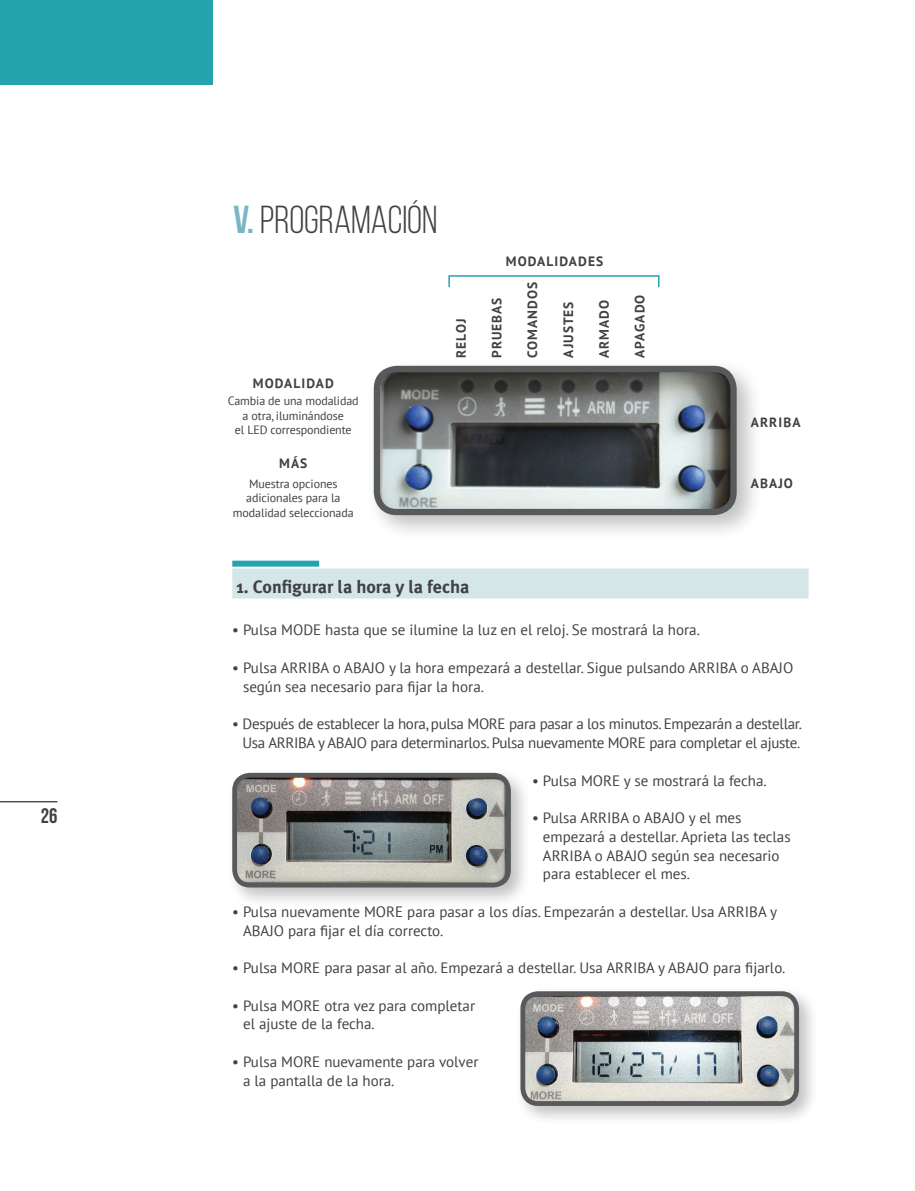
<style>
.page{position:relative;width:915px;height:1191px;background:#fff}
.page>*{position:absolute;margin:0;border:0;box-sizing:border-box;transform-origin:0 0}
.t1{font:39px "Bebas Neue";color:#414042}
.t2{font:700 21px "Bebas Neue";color:#414042}
.t3{font:700 18px "Meta Plus";color:#414042}
.t4{font:15px/18.8px "PT Sans";color:#414042}
.t5{font:15px/18.8px "PT Sans";letter-spacing:-.02em;color:#414042;text-align:center}
.t6{font:700 13.5px "PT Sans";letter-spacing:.075em;color:#414042}
.t7{font:12px/14.4px "PT Sans";letter-spacing:-.01em;color:#414042;text-align:center}
.s1{font-weight:700;color:#7ab5c4}
</style>
<div class="page">
<div style="left:0;top:0;width:213px;height:85px;background:#25a3ad"></div>
<hr style="left:0;top:801px;width:57px;height:1px;background:#000">
<div style="left:366px;top:358px;width:397px;height:183px;background:#000;opacity:.25"></div>
<img style="left:377px;top:369px;width:356px;height:143px">
<div style="left:373px;top:366px;width:363px;height:149px;border:6px solid #58595b;border-radius:20px"></div>
<div style="left:448px;top:275px;width:211px;height:13px;border:2px solid #25a3ad"></div>
<div style="left:232px;top:568px;width:576px;height:30px;background:#d5e6e8"></div>
<div style="left:232px;top:560px;width:87px;height:6px;background:#25a3ad"></div>
<div style="left:226px;top:767px;width:305px;height:140px;background:#000;opacity:.25"></div>
<img style="left:234px;top:775px;width:274px;height:110px">
<div style="left:232px;top:773px;width:278px;height:114px;border:5px solid #58595b;border-radius:15px"></div>
<div style="left:514px;top:985px;width:305px;height:141px;background:#000;opacity:.25"></div>
<img style="left:522px;top:993px;width:274px;height:110px">
<div style="left:520px;top:991px;width:278px;height:115px;border:5px solid #58595b;border-radius:15px"></div>
<h2 class="t2" style="left:41px;top:804px;width:18px">26</h2>
<h1 class="t1" style="left:233px;top:199px;width:205px"><span class="s1">V.</span>PROGRAMACIÓN</h1>
<p class="t6" style="left:253px;top:374px;width:83px">MODALIDAD</p>
<p class="t7" style="left:228px;top:393px;width:132px">Cambia de una modalidad a otra, iluminándose<br>el LED correspondiente</p>
<p class="t6" style="left:279px;top:454px;width:30px">MÁS</p>
<p class="t7" style="left:233px;top:476px;width:122px">Muestra opciones adicionales para la modalidad seleccionada</p>
<p class="t6" style="left:452px;top:358px;width:41px;rotate:-90deg">RELOJ</p>
<p class="t6" style="left:505px;top:253px;width:99px">MODALIDADES</p>
<p class="t6" style="left:487px;top:358px;width:62px;rotate:-90deg">PRUEBAS</p>
<p class="t6" style="left:523px;top:358px;width:77px;rotate:-90deg">COMANDOS</p>
<p class="t6" style="left:559px;top:358px;width:58px;rotate:-90deg">AJUSTES</p>
<p class="t6" style="left:595px;top:358px;width:59px;rotate:-90deg">ARMADO</p>
<p class="t6" style="left:630px;top:358px;width:65px;rotate:-90deg">APAGADO</p>
<p class="t6" style="left:750px;top:413px;width:51px">ARRIBA</p>
<p class="t6" style="left:750px;top:474px;width:44px">ABAJO</p>
<p class="t3" style="left:236px;top:576px;width:234px">1. Configurar la hora y la fecha</p>
<p class="t4" style="left:232px;top:620px;width:469px">• Pulsa MODE hasta que se ilumine la luz en el reloj. Se mostrará la hora.</p>
<p class="t4" style="left:243px;top:658px;width:551px;text-indent:-11px">• Pulsa ARRIBA o ABAJO y la hora empezará a destellar. Sigue pulsando ARRIBA o ABAJO según sea necesario para fijar la hora.</p>
<p class="t5" style="left:232px;top:714px;width:571px">• Después de establecer la hora, pulsa MORE para pasar a los minutos. Empezarán a destellar.<br>Usa ARRIBA y ABAJO para determinarlos. Pulsa nuevamente MORE para completar el ajuste.</p>
<p class="t4" style="left:532px;top:770px;width:236px">• Pulsa MORE y se mostrará la fecha.</p>
<p class="t4" style="left:542px;top:808px;width:249px;text-indent:-11px">• Pulsa ARRIBA o ABAJO y el mes empezará a destellar. Aprieta las teclas<br>ARRIBA o ABAJO según sea necesario para establecer el mes.</p>
<p class="t4" style="left:243px;top:902px;width:535px;text-indent:-11px">• Pulsa nuevamente MORE para pasar a los días. Empezarán a destellar. Usa ARRIBA y<br>ABAJO para fijar el día correcto.</p>
<p class="t4" style="left:232px;top:958px;width:554px">• Pulsa MORE para pasar al año. Empezará a destellar. Usa ARRIBA y ABAJO para fijarlo.</p>
<p class="t4" style="left:243px;top:995px;width:233px;text-indent:-11px">• Pulsa MORE otra vez para completar el ajuste de la fecha.</p>
<p class="t4" style="left:243px;top:1052px;width:237px;text-indent:-11px">• Pulsa MORE nuevamente para volver a la pantalla de la hora.</p>
</div>
